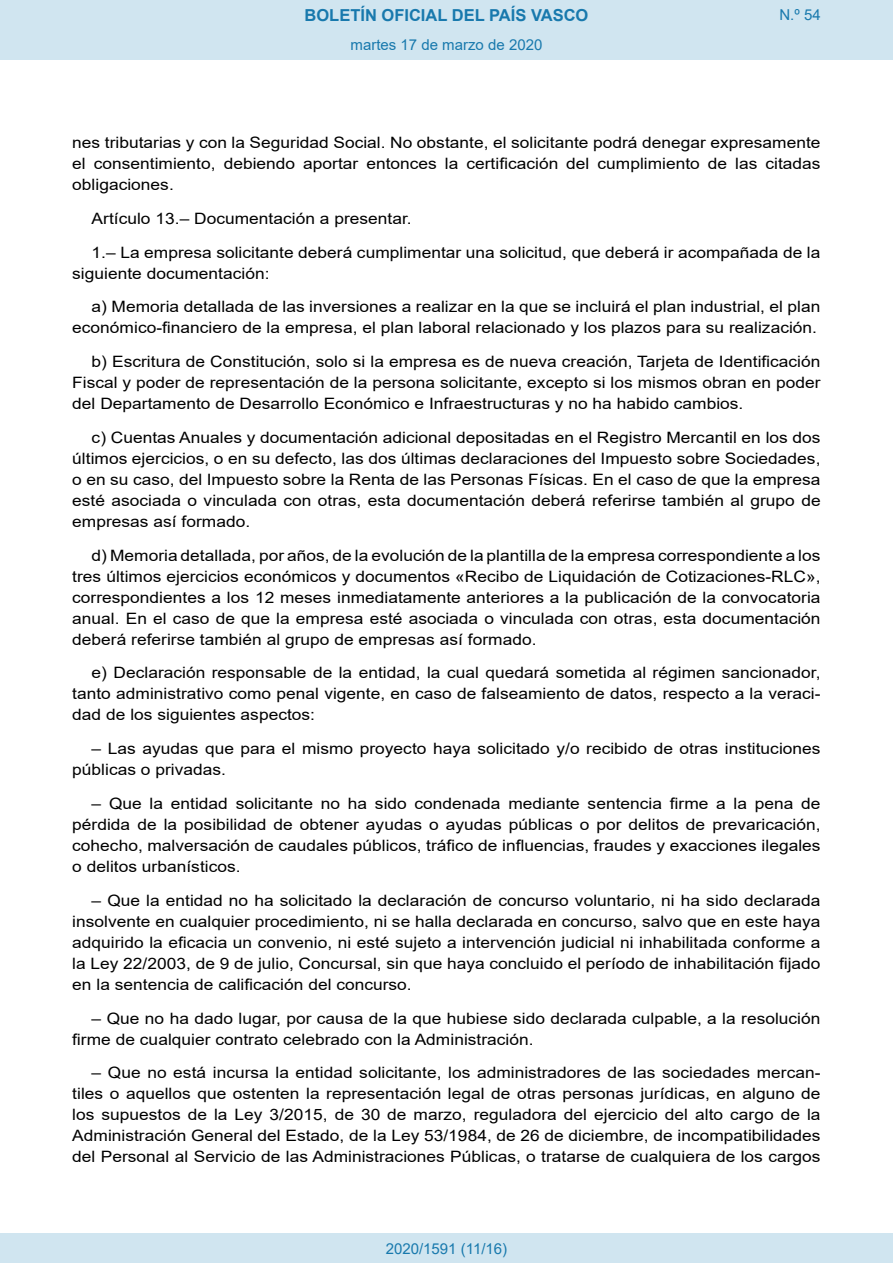
<style>
.page{position:relative;width:893px;height:1263px;background:#fff}
.page>*{position:absolute;margin:0;border:0;box-sizing:border-box;transform-origin:0 0}
.t1{font:700 16.5px "Arial";color:#1879ad}
.BOPVDetalle{font:15.6px/21px "Arial";color:#000;text-align:justify;scale:1.11 1}
.Paginacion_Centro{font:15px "Arial";color:#1879ad}
</style>
<div class="page">
<div style="left:0;top:0;width:893px;height:60px;background:#d0e5f0"></div>
<div style="left:0;top:1233px;width:893px;height:30px;background:#d0e5f0"></div>
<p class="t1" style="left:305px;top:3px;width:285px">BOLETÍN OFICIAL DEL PAÍS VASCO</p>
<p class="Paginacion_Centro" style="left:351px;top:35px;width:193px">martes 17 de marzo de 2020</p>
<p class="Paginacion_Centro" style="left:779px;top:5px;width:43px">N.º 54</p>
<p class="BOPVDetalle" style="left:72px;top:132px;width:676px">nes tributarias y con la Seguridad Social. No obstante, el solicitante podrá denegar expresamente el consentimiento, debiendo aportar entonces la certificación del cumplimiento de las citadas obligaciones.</p>
<p class="BOPVDetalle" style="left:92px;top:208px;width:290px">Artículo 13.– Documentación a presentar.</p>
<p class="BOPVDetalle" style="left:72px;top:242px;width:676px;text-indent:19px">1.– La empresa solicitante deberá cumplimentar una solicitud, que deberá ir acompañada de la siguiente documentación:</p>
<p class="BOPVDetalle" style="left:72px;top:296px;width:675px;text-align:right">a) Memoria detallada de las inversiones a realizar en la que se incluirá el plan industrial, el plan económico-financiero de la empresa, el plan laboral relacionado y los plazos para su realización.</p>
<p class="BOPVDetalle" style="left:72px;top:351px;width:676px;text-indent:19px">b) Escritura de Constitución, solo si la empresa es de nueva creación, Tarjeta de Identificación Fiscal y poder de representación de la persona solicitante, excepto si los mismos obran en poder del Departamento de Desarrollo Económico e Infraestructuras y no ha habido cambios.</p>
<p class="BOPVDetalle" style="left:72px;top:427px;width:676px;text-indent:19px">c) Cuentas Anuales y documentación adicional depositadas en el Registro Mercantil en los dos últimos ejercicios, o en su defecto, las dos últimas declaraciones del Impuesto sobre Sociedades, o en su caso, del Impuesto sobre la Renta de las Personas Físicas. En el caso de que la empresa esté asociada o vinculada con otras, esta documentación deberá referirse también al grupo de empresas así formado.</p>
<p class="BOPVDetalle" style="left:72px;top:545px;width:676px;text-indent:19px">d) Memoria detallada, por años, de la evolución de la plantilla de la empresa correspondiente a los tres últimos ejercicios económicos y documentos «Recibo de Liquidación de Cotizaciones-RLC», correspondientes a los 12 meses inmediatamente anteriores a la publicación de la convocatoria anual. En el caso de que la empresa esté asociada o vinculada con otras, esta documentación deberá referirse también al grupo de empresas así formado.</p>
<p class="BOPVDetalle" style="left:72px;top:662px;width:676px;text-indent:19px">e) Declaración responsable de la entidad, la cual quedará sometida al régimen sancionador, tanto administrativo como penal vigente, en caso de falseamiento de datos, respecto a la veraci&shy;dad de los siguientes aspectos:</p>
<p class="BOPVDetalle" style="left:72px;top:738px;width:676px;text-indent:19px">– Las ayudas que para el mismo proyecto haya solicitado y/o recibido de otras instituciones públicas o privadas.</p>
<p class="BOPVDetalle" style="left:72px;top:793px;width:676px;text-indent:19px">– Que la entidad solicitante no ha sido condenada mediante sentencia firme a la pena de pérdida de la posibilidad de obtener ayudas o ayudas públicas o por delitos de prevaricación, cohecho, malversación de caudales públicos, tráfico de influencias, fraudes y exacciones ilegales o delitos urbanísticos.</p>
<p class="BOPVDetalle" style="left:72px;top:890px;width:676px;text-indent:19px">– Que la entidad no ha solicitado la declaración de concurso voluntario, ni ha sido declarada insolvente en cualquier procedimiento, ni se halla declarada en concurso, salvo que en este haya adquirido la eficacia un convenio, ni esté sujeto a intervención judicial ni inhabilitada conforme a la Ley 22/2003, de 9 de julio, Concursal, sin que haya concluido el período de inhabilitación fijado en la sentencia de calificación del concurso.</p>
<p class="BOPVDetalle" style="left:72px;top:1007px;width:676px;text-indent:19px">– Que no ha dado lugar, por causa de la que hubiese sido declarada culpable, a la resolución firme de cualquier contrato celebrado con la Administración.</p>
<p class="BOPVDetalle" style="left:72px;top:1062px;width:676px;text-indent:19px">– Que no está incursa la entidad solicitante, los administradores de las sociedades mercan&shy;tiles o aquellos que ostenten la representación legal de otras personas jurídicas, en alguno de los supuestos de la Ley 3/2015, de 30 de marzo, reguladora del ejercicio del alto cargo de la Administración General del Estado, de la Ley 53/1984, de 26 de diciembre, de incompatibilidades del Personal al Servicio de las Administraciones Públicas, o tratarse de cualquiera de los cargos</p>
<p class="Paginacion_Centro" style="left:386px;top:1238px;width:123px">2020/1591 (11/16)</p>
</div>
